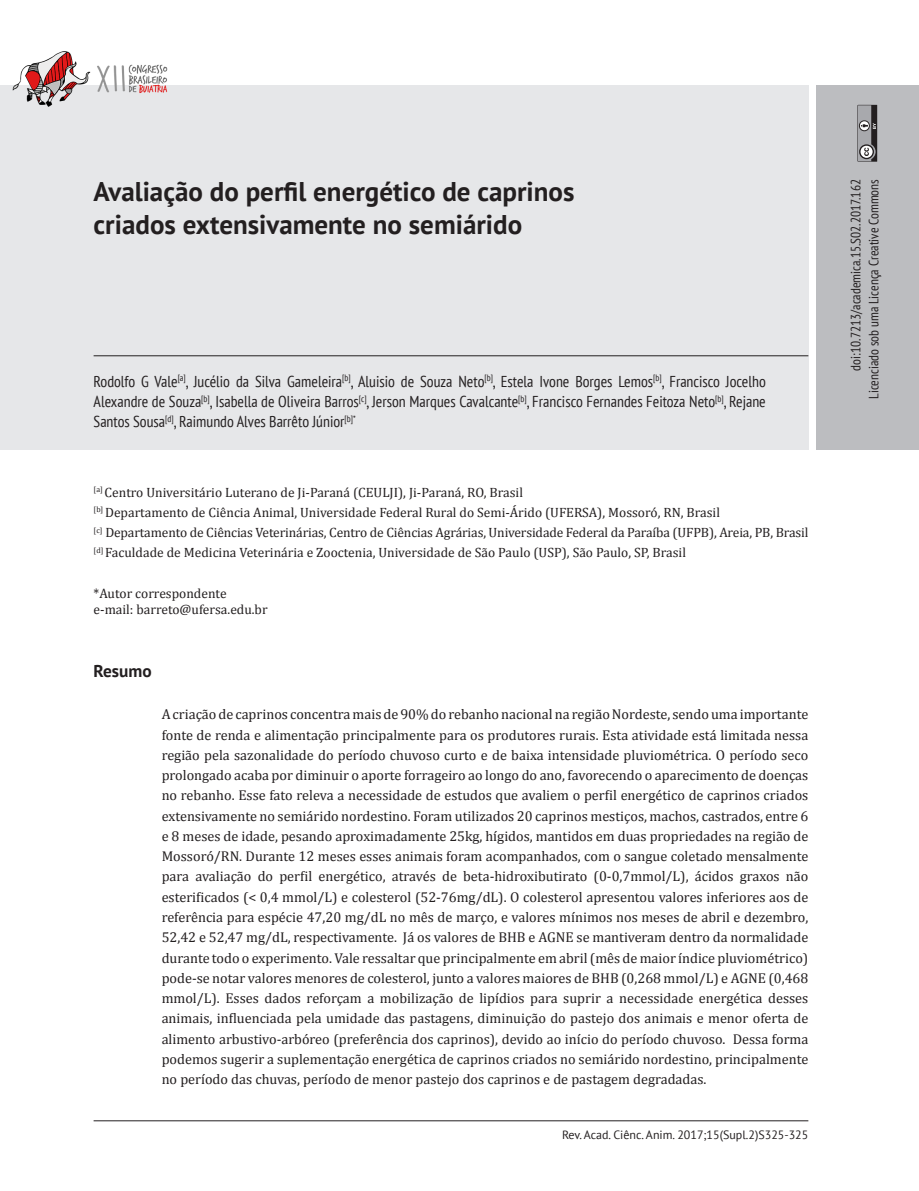
<style>
.page{position:relative;width:919px;height:1191px;background:#fff}
.page>*{position:absolute;margin:0;border:0;box-sizing:border-box;transform-origin:0 0}
.Título_Artigo{font:700 27px/33px "PT Sans";color:#231f20}
.t1{font:700 17.25px "PT Sans";color:#231f20}
.Nomes_-_Autores{font:condensed 15.75px/20.2px "PT Sans";color:#231f20;text-align:justify}
.Texto_-_Resumo{font:14.25px/20.2px "Cambria";color:#231f20;text-align:justify}
.Corpo_de_texto_-_Rec{font:13.5px "Cambria";color:#231f20}
.t2{font:condensed 13.5px/18px "PT Sans";color:#231f20;text-align:right}
.Rodapé{font:12px "PT Sans";color:#231f20}
</style>
<div class="page">
<hr style="left:94px;top:1120px;width:714px;height:1px;background:#231f20">
<div style="left:0;top:85px;width:808px;height:365px;background:#e6e7e9"></div>
<div style="left:816px;top:85px;width:102px;height:365px;background:#bcbdc0"></div>
<svg style="left:857px;top:105px;width:20px;height:57px"></svg>
<img style="left:12px;top:51px;width:156px;height:56px">
<hr style="left:94px;top:355px;width:714px;height:1px;background:#231f20">
<p class="Título_Artigo" style="left:94px;top:174px;width:482px">Avaliação do perfil energético de caprinos criados extensivamente no semiárido</p>
<p class="Nomes_-_Autores" style="left:94px;top:370px;width:673px">Rodolfo G Vale<sup>[a]</sup>, Jucélio da Silva Gameleira<sup>[b]</sup>, Aluisio de Souza Neto<sup>[b]</sup>, Estela Ivone Borges Lemos<sup>[b]</sup>, Francisco Jocelho Alexandre de Souza<sup>[b]</sup>, Isabella de Oliveira Barros<sup>[c]</sup>, Jerson Marques Cavalcante<sup>[b]</sup>, Francisco Fernandes Feitoza Neto<sup>[b]</sup>, Rejane Santos Sousa<sup>[d]</sup>, Raimundo Alves Barrêto Júnior<sup>[b]*</sup></p>
<p class="Corpo_de_texto_-_Rec" style="left:94px;top:484px;width:431px"><sup>[a]</sup> Centro Universitário Luterano de Ji-Paraná (CEULJI), Ji-Paraná, RO, Brasil</p>
<p class="Corpo_de_texto_-_Rec" style="left:94px;top:504px;width:628px"><sup>[b]</sup> Departamento de Ciência Animal, Universidade Federal Rural do Semi-Árido (UFERSA), Mossoró, RN, Brasil</p>
<p class="Corpo_de_texto_-_Rec" style="left:94px;top:524px;width:716px"><sup>[c]</sup> Departamento de Ciências Veterinárias, Centro de Ciências Agrárias, Universidade Federal da Paraíba (UFPB), Areia, PB, Brasil</p>
<p class="Corpo_de_texto_-_Rec" style="left:94px;top:545px;width:594px"><sup>[d]</sup> Faculdade de Medicina Veterinária e Zooctenia, Universidade de São Paulo (USP), São Paulo, SP, Brasil</p>
<p class="Corpo_de_texto_-_Rec" style="left:94px;top:585px;width:134px">*Autor correspondente</p>
<p class="Corpo_de_texto_-_Rec" style="left:94px;top:602px;width:175px">e-mail: barreto@ufersa.edu.br</p>
<p class="t1" style="left:94px;top:659px;width:60px">Resumo</p>
<p class="Texto_-_Resumo" style="left:162px;top:704px;width:648px">A criação de caprinos concentra mais de 90% do rebanho nacional na região Nordeste, sendo uma importante fonte de renda e alimentação principalmente para os produtores rurais. Esta atividade está limitada nessa região pela sazonalidade do período chuvoso curto e de baixa intensidade pluviométrica. O período seco prolongado acaba por diminuir o aporte forrageiro ao longo do ano, favorecendo o aparecimento de doenças no rebanho. Esse fato releva a necessidade de estudos que avaliem o perfil energético de caprinos criados extensivamente no semiárido nordestino. Foram utilizados 20 caprinos mestiços, machos, castrados, entre 6 e 8 meses de idade, pesando aproximadamente 25kg, hígidos, mantidos em duas propriedades na região de Mossoró/RN. Durante 12 meses esses animais foram acompanhados, com o sangue coletado mensalmente para avaliação do perfil energético, através de beta-hidroxibutirato (0-0,7mmol/L), ácidos graxos não esterificados (&lt; 0,4 mmol/L) e colesterol (52-76mg/dL). O colesterol apresentou valores inferiores aos de referência para espécie 47,20 mg/dL no mês de março, e valores mínimos nos meses de abril e dezembro, 52,42 e 52,47 mg/dL, respectivamente. Já os valores de BHB e AGNE se mantiveram dentro da normalidade durante todo o experimento. Vale ressaltar que principalmente em abril (mês de maior índice pluviométrico) pode-se notar valores menores de colesterol, junto a valores maiores de BHB (0,268 mmol/L) e AGNE (0,468 mmol/L). Esses dados reforçam a mobilização de lipídios para suprir a necessidade energética desses animais, influenciada pela umidade das pastagens, diminuição do pastejo dos animais e menor oferta de alimento arbustivo-arbóreo (preferência dos caprinos), devido ao início do período chuvoso. Dessa forma podemos sugerir a suplementação energética de caprinos criados no semiárido nordestino, principalmente no período das chuvas, período de menor pastejo dos caprinos e de pastagem degradadas.</p>
<p class="Rodapé" style="left:562px;top:1126px;width:248px">Rev. Acad. Ciênc. Anim. 2017;15(Supl.2)S325-325</p>
<p class="t2" style="left:846px;top:399px;width:221px;rotate:-90deg">doi:10.7213/academica.15.S02.2017.162<br>Licenciado sob uma Licença Creative Commons</p>
</div>
